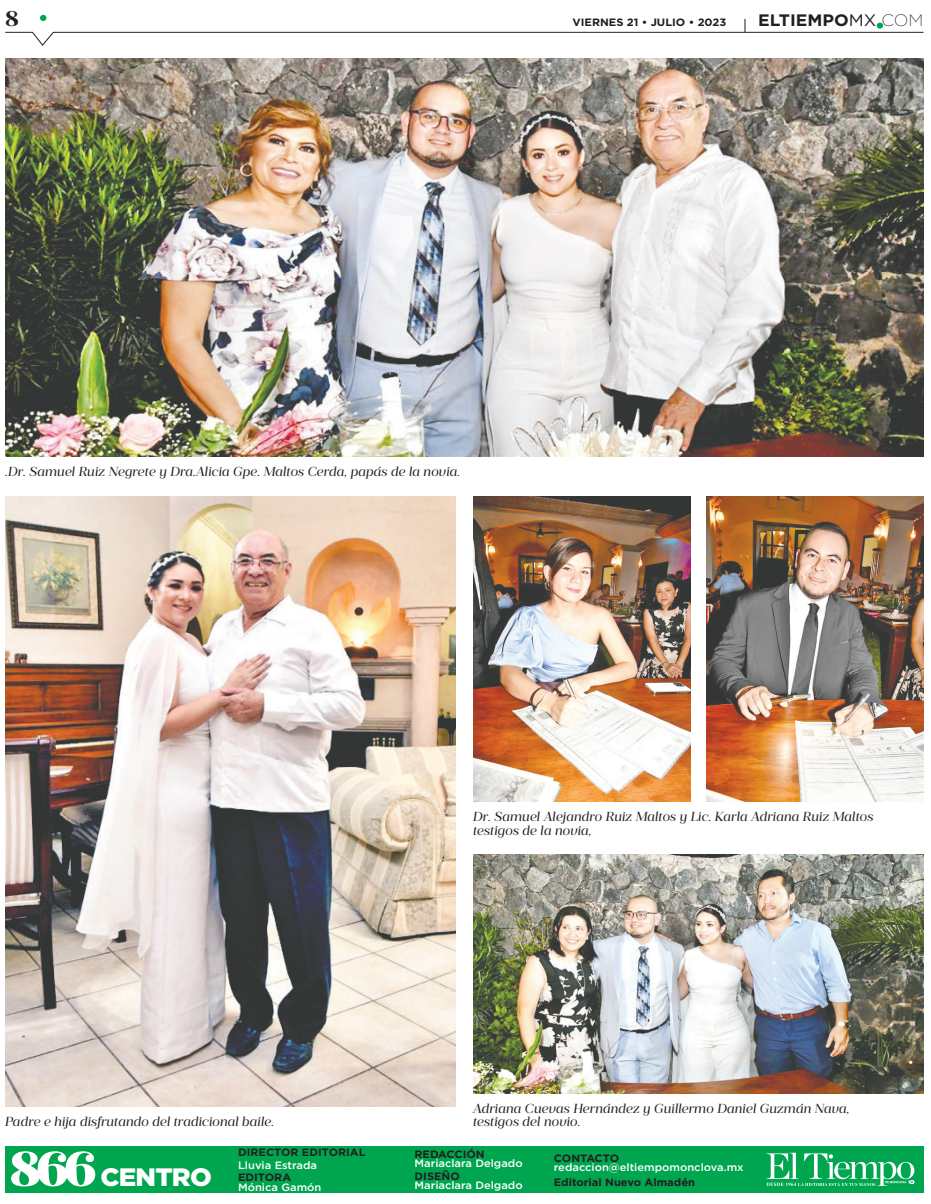
<style>
.page{position:relative;width:931px;height:1204px;background:#fff}
.page>*{position:absolute;margin:0;border:0;box-sizing:border-box;transform-origin:0 0}
.t1{font:900 25.12px "Gotham";letter-spacing:-.03em;color:#fff;scale:1.04 1}
.t2{font:700 21.25px "Prumo Deck";color:#231f20;scale:1.04 1}
.t3{font:700 16.62px "Gotham";color:#231f20;scale:1.04 1}
.t4{font:italic 13px/13.2px "Prumo Deck";color:#231f20;scale:1.04 1}
.t5{font:500 10.62px "Gotham";color:#fff;scale:1.04 1}
.t6{font:700 10.62px "Gotham";color:#231f20;scale:1.04 1}
.t7{font:700 10.62px "Gotham";letter-spacing:-.02em;color:#231f20;scale:1.04 1}
.s1{font-weight:400}
.s2{font-weight:200}
.s3{font-family:"Prumo Deck";font-size:48.88px}
</style>
<div class="page">
<svg style="left:5px;top:15px;width:918px;height:31px"></svg>
<div style="left:5px;top:1146px;width:918px;height:46px;background:#00a54f"></div>
<svg style="left:766px;top:1152px;width:148px;height:34px"></svg>
<img style="left:5px;top:496px;width:450px;height:610px">
<img style="left:5px;top:59px;width:918px;height:397px">
<img style="left:473px;top:854px;width:450px;height:239px">
<img style="left:473px;top:496px;width:217px;height:305px">
<img style="left:706px;top:496px;width:217px;height:305px">
<h2 class="t2" style="left:5px;top:4px;width:15px">8</h2>
<p class="t6" style="left:572px;top:15px;width:149px">VIERNES 21 • JULIO • 2023</p>
<p class="t3" style="left:758px;top:9px;width:160px">ELTIEMPO<span class="s1">MX</span> <span class="s2">COM</span></p>
<p class="t4" style="left:5px;top:465px;width:439px">.Dr. Samuel Ruiz Negrete y Dra.Alicia Gpe. Maltos Cerda, papás de la novia.</p>
<p class="t4" style="left:5px;top:1115px;width:260px">Padre e hija disfrutando del tradicional baile.</p>
<p class="t4" style="left:473px;top:810px;width:386px">Dr. Samuel Alejandro Ruiz Maltos y Lic. Karla Adriana Ruiz Maltos testigos de la novia,</p>
<p class="t4" style="left:473px;top:1102px;width:364px">Adriana Cuevas Hernández y Guillermo Daniel Guzmán Nava, testigos del novio.</p>
<h1 class="t1" style="left:9px;top:1159px;width:196px"><span class="s3">866</span> CENTRO</h1>
<p class="t6" style="left:238px;top:1145px;width:124px">DIRECTOR EDITORIAL</p>
<p class="t5" style="left:238px;top:1158px;width:77px">Lluvia Estrada</p>
<p class="t6" style="left:238px;top:1170px;width:52px">EDITORA</p>
<p class="t5" style="left:238px;top:1180px;width:82px">Mónica Gamón</p>
<p class="t6" style="left:414px;top:1147px;width:69px">REDACCIÓN</p>
<p class="t5" style="left:414px;top:1156px;width:105px">Mariaclara Delgado</p>
<p class="t6" style="left:414px;top:1169px;width:45px">DISEÑO</p>
<p class="t5" style="left:414px;top:1178px;width:105px">Mariaclara Delgado</p>
<p class="t7" style="left:554px;top:1150px;width:64px">CONTACTO</p>
<p class="t5" style="left:554px;top:1160px;width:184px">redaccion@eltiempomonclova.mx</p>
<p class="t6" style="left:554px;top:1175px;width:137px">Editorial Nuevo Almadén</p>
</div>
